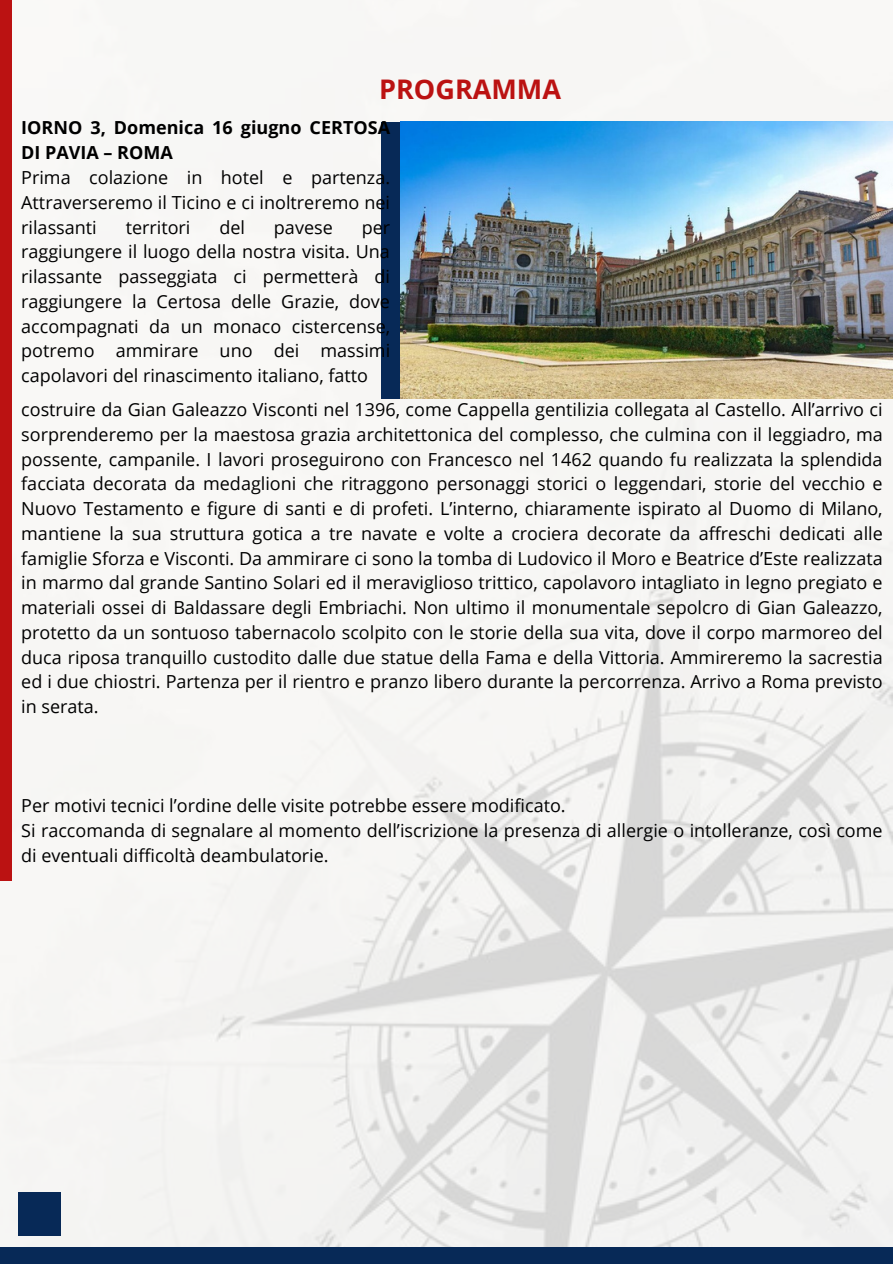
<style>
.page{position:relative;width:893px;height:1264px;background:#fff}
.page>*{position:absolute;margin:0;border:0;box-sizing:border-box;transform-origin:0 0}
.t1{font:700 27px "Open Sans";color:#bb1212}
.t2{font:18px/24.8px "Open Sans";color:#000;text-align:justify}
.t3{font:700 18px/24.8px "Open Sans";color:#000}
</style>
<div class="page">
<img style="left:0;top:0;width:892px;height:1247px">
<div style="left:0;top:0;width:11px;height:880px;background:#bb1212"></div>
<div style="left:19px;top:1191px;width:42px;height:44px;background:#072957"></div>
<div style="left:0;top:1247px;width:892px;height:16px;background:#072957"></div>
<div style="left:381px;top:122px;width:56px;height:276px;background:#072957"></div>
<img style="left:400px;top:122px;width:492px;height:276px">
<h2 class="t1" style="left:379px;top:70px;width:183px">PROGRAMMA</h2>
<p class="t3" style="left:21px;top:115px;width:370px">IORNO 3, Domenica 16 giugno CERTOSA<br>DI PAVIA – ROMA</p>
<p class="t2" style="left:21px;top:165px;width:370px">Prima colazione in hotel e partenza.<br>Attraverseremo il Ticino e ci inoltreremo nei rilassanti</p>
<p class="t2" style="left:126px;top:214px;width:66px">territori</p>
<p class="t2" style="left:219px;top:214px;width:27px">del</p>
<p class="t2" style="left:274px;top:214px;width:60px">pavese</p>
<p class="t2" style="left:21px;top:214px;width:370px;text-indent:340px">per raggiungere il luogo della nostra visita. Una rilassante passeggiata ci permetterà di raggiungere la Certosa delle Grazie, dove accompagnati da un monaco cistercense, potremo ammirare uno dei massimi capolavori del rinascimento italiano, fatto</p>
<p class="t2" style="left:21px;top:396px;width:863px">costruire da Gian Galeazzo Visconti nel 1396, come Cappella gentilizia collegata al Castello. All’arrivo ci sorprenderemo per la maestosa grazia architettonica del complesso, che culmina con il leggiadro, ma possente, campanile. I lavori proseguirono con Francesco nel 1462 quando fu realizzata la splendida facciata decorata da medaglioni che ritraggono personaggi storici o leggendari, storie del vecchio e Nuovo Testamento e figure di santi e di profeti. L’interno, chiaramente ispirato al Duomo di Milano, mantiene la sua struttura gotica a tre navate e volte a crociera decorate da affreschi dedicati alle famiglie Sforza e Visconti. Da ammirare ci sono la tomba di Ludovico il Moro e Beatrice d’Este realizzata in marmo dal grande Santino Solari ed il meraviglioso trittico, capolavoro intagliato in legno pregiato e materiali ossei di Baldassare degli Embriachi. Non ultimo il monumentale sepolcro di Gian Galeazzo, protetto da un sontuoso tabernacolo scolpito con le storie della sua vita, dove il corpo marmoreo del duca riposa tranquillo custodito dalle due statue della Fama e della Vittoria. Ammireremo la sacrestia ed i due chiostri. Partenza per il rientro e pranzo libero durante la percorrenza. Arrivo a Roma previsto in serata.</p>
<p class="t2" style="left:21px;top:792px;width:546px">Per motivi tecnici l’ordine delle visite potrebbe essere modificato.</p>
<p class="t2" style="left:21px;top:817px;width:862px">Si raccomanda di segnalare al momento dell’iscrizione la presenza di allergie o intolleranze, così come di eventuali difficoltà deambulatorie.</p>
</div>
